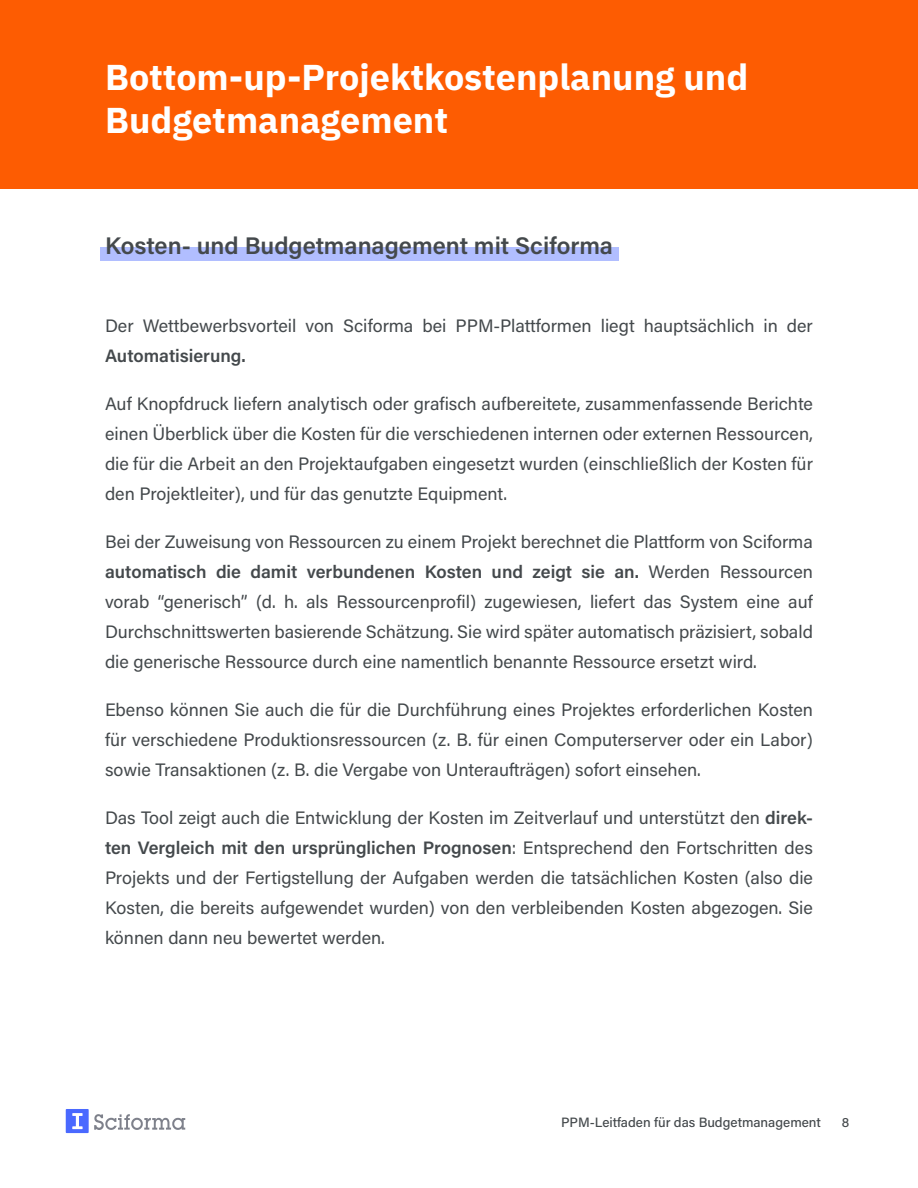
<style>
.page{position:relative;width:918px;height:1188px;background:#fff}
.page>*{position:absolute;margin:0;border:0;box-sizing:border-box;transform-origin:0 0}
.section_titles{font:700 36px/43.2px "IBM Plex Sans";color:#fff}
.semititle{font:600 24px "Acumin Pro";color:#44494c}
.body_text{font:18px/30px "Acumin Pro";color:#44494c;text-align:justify}
.t1{font:500 13.5px "Acumin Pro";color:#44494c}
.s1{font-weight:600}
</style>
<div class="page">
<svg style="left:66px;top:1109px;width:119px;height:24px"></svg>
<div style="left:100px;top:248px;width:520px;height:13px;background:#b1beff"></div>
<div style="left:0;top:0;width:918px;height:188px;background:#fd5c02"></div>
<p class="section_titles" style="left:105px;top:52px;width:645px">Bottom-up-Projektkostenplanung und<br>Budgetmanagement</p>
<p class="semititle" style="left:105px;top:229px;width:510px">Kosten- und Budgetmanagement mit Sciforma</p>
<p class="body_text" style="left:105px;top:310px;width:709px">Der Wettbewerbsvorteil von Sciforma bei PPM-Plattformen liegt hauptsächlich in der<br><span class="s1">Automatisierung.</span></p>
<p class="body_text" style="left:105px;top:388px;width:710px">Auf Knopfdruck liefern analytisch oder grafisch aufbereitete, zusammenfassende Berichte einen Überblick über die Kosten für die verschiedenen internen oder externen Ressourcen, die für die Arbeit an den Projektaufgaben eingesetzt wurden (einschließlich der Kosten für den Projektleiter), und für das genutzte Equipment.</p>
<p class="body_text" style="left:105px;top:526px;width:710px">Bei der Zuweisung von Ressourcen zu einem Projekt berechnet die Plattform von Sciforma <span class="s1">automatisch die damit verbundenen Kosten und zeigt sie an.</span> Werden Ressourcen vorab “generisch” (d. h. als Ressourcenprofil) zugewiesen, liefert das System eine auf Durchschnittswerten basierende Schätzung. Sie wird später automatisch präzisiert, sobald die generische Ressource durch eine namentlich benannte Ressource ersetzt wird.</p>
<p class="body_text" style="left:105px;top:694px;width:710px">Ebenso können Sie auch die für die Durchführung eines Projektes erforderlichen Kosten für verschiedene Produktionsressourcen (z. B. für einen Computerserver oder ein Labor) sowie Transaktionen (z. B. die Vergabe von Unteraufträgen) sofort einsehen.</p>
<p class="body_text" style="left:105px;top:802px;width:710px">Das Tool zeigt auch die Entwicklung der Kosten im Zeitverlauf und unterstützt den <span class="s1">direk&shy;ten Vergleich mit den ursprünglichen Prognosen</span>: Entsprechend den Fortschritten des Projekts und der Fertigstellung der Aufgaben werden die tatsächlichen Kosten (also die Kosten, die bereits aufgewendet wurden) von den verbleibenden Kosten abgezogen. Sie können dann neu bewertet werden.</p>
<p class="t1" style="left:561px;top:1113px;width:261px">PPM-Leitfaden für das Budgetmanagement</p>
<p class="t1" style="left:842px;top:1113px;width:9px">8</p>
</div>
